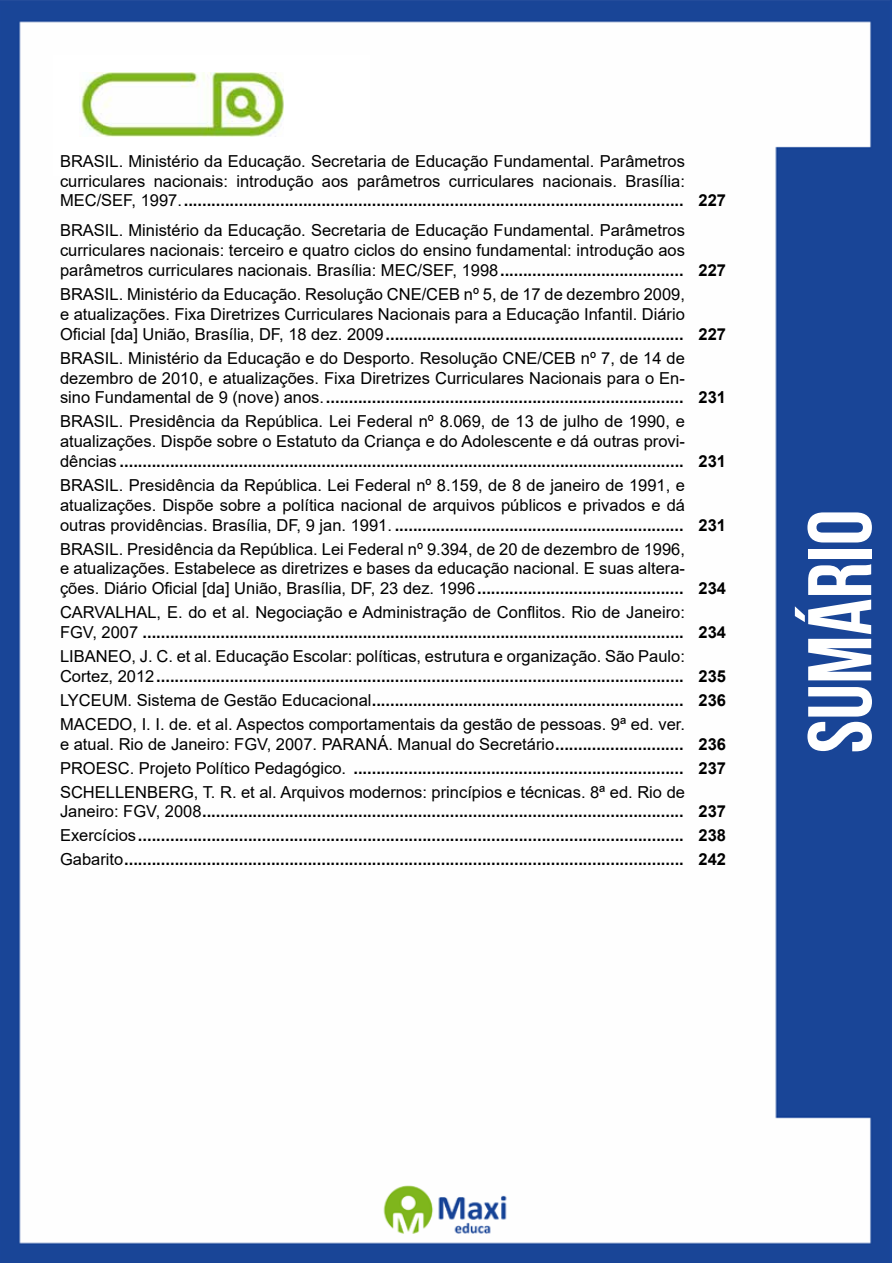
<style>
.page{position:relative;width:893px;height:1263px;background:#fff}
.page>*{position:absolute;margin:0;border:0;box-sizing:border-box;transform-origin:0 0}
.t1{font:700 90px "Bebas Neue";color:#fff}
.t2{font:16.5px/19.8px "Arial";color:#000}
.t3{font:700 16.5px/19.8px "Arial";color:#000}
.s1{font-weight:700}
.s2{font-weight:400}
</style>
<div class="page">
<img style="left:0;top:0;width:892px;height:1263px">
<div style="left:53px;top:55px;width:317px;height:121px;background:#fff"></div>
<img style="left:81px;top:72px;width:202px;height:64px">
<p class="t2" style="left:60px;top:151px;width:667px">BRASIL. Ministério da Educação. Secretaria de Educação Fundamental. Parâmetros curriculares nacionais: introdução aos parâmetros curriculares nacionais. Brasília:<br>MEC/SEF, 1997.<span class="s1">............................................................................................................. 227</span></p>
<p class="t2" style="left:60px;top:221px;width:667px">BRASIL. Ministério da Educação. Secretaria de Educação Fundamental. Parâmetros curriculares nacionais: terceiro e quatro ciclos do ensino fundamental: introdução aos parâmetros curriculares nacionais. Brasília: MEC/SEF, 1998<span class="s1">........................................ 227</span></p>
<p class="t2" style="left:60px;top:284px;width:667px">BRASIL. Ministério da Educação. Resolução CNE/CEB nº 5, de 17 de dezembro 2009,<br>e atualizações. Fixa Diretrizes Curriculares Nacionais para a Educação Infantil. Diário<br>Oficial [da] União, Brasília, DF, 18 dez. 2009<span class="s1">................................................................. 227</span></p>
<p class="t2" style="left:60px;top:348px;width:667px">BRASIL. Ministério da Educação e do Desporto. Resolução CNE/CEB nº 7, de 14 de dezembro de 2010, e atualizações. Fixa Diretrizes Curriculares Nacionais para o En-<br>sino Fundamental de 9 (nove) anos.<span class="s1">.............................................................................. 231</span></p>
<p class="t2" style="left:60px;top:411px;width:667px">BRASIL. Presidência da República. Lei Federal nº 8.069, de 13 de julho de 1990, e atualizações. Dispõe sobre o Estatuto da Criança e do Adolescente e dá outras provi&shy;dências <span class="s1">........................................................................................................................... 231</span></p>
<p class="t2" style="left:60px;top:475px;width:667px">BRASIL. Presidência da República. Lei Federal nº 8.159, de 8 de janeiro de 1991, e atualizações. Dispõe sobre a política nacional de arquivos públicos e privados e dá outras providências. Brasília, DF, 9 jan. 1991. <span class="s1">............................................................... 231</span></p>
<p class="t2" style="left:60px;top:539px;width:667px">BRASIL. Presidência da República. Lei Federal nº 9.394, de 20 de dezembro de 1996,<br>e atualizações. Estabelece as diretrizes e bases da educação nacional. E suas altera&shy;ções. Diário Oficial [da] União, Brasília, DF, 23 dez. 1996<span class="s1">............................................. 234</span></p>
<p class="t3" style="left:60px;top:603px;width:667px"><span class="s2">CARVALHAL, E. do et al. Negociação e Administração de Conflitos. Rio de Janeiro:<br>FGV, 2007</span> ...................................................................................................................... 234</p>
<p class="t3" style="left:60px;top:646px;width:667px"><span class="s2">LIBANEO, J. C. et al. Educação Escolar: políticas, estrutura e organização. São Paulo:<br>Cortez, 2012</span>................................................................................................................... 235</p>
<p class="t2" style="left:60px;top:688px;width:667px;line-height:24px">LYCEUM. Sistema de Gestão Educacional<span class="s1">.................................................................... 236<br></span>MACEDO, I. I. de. et al. Aspectos comportamentais da gestão de pessoas. 9ª ed. ver.</p>
<p class="t2" style="left:60px;top:732px;width:667px;line-height:24px;text-align:justify">e atual. Rio de Janeiro: FGV, 2007. PARANÁ. Manual do Secretário<span class="s1">............................ 236<br></span>PROESC. Projeto Político Pedagógico. <span class="s1">........................................................................ 237<br></span>SCHELLENBERG, T. R. et al. Arquivos modernos: princípios e técnicas. 8ª ed. Rio de</p>
<p class="t3" style="left:60px;top:800px;width:667px;line-height:24px;text-align:justify"><span class="s2">Janeiro: FGV, 2008</span>......................................................................................................... 237<br><span class="s2">Exercícios</span>....................................................................................................................... 238<br><span class="s2">Gabarito</span>.......................................................................................................................... 242</p>
<h1 class="t1" style="left:791px;top:753px;width:245px;rotate:-90deg">sumário</h1>
</div>
